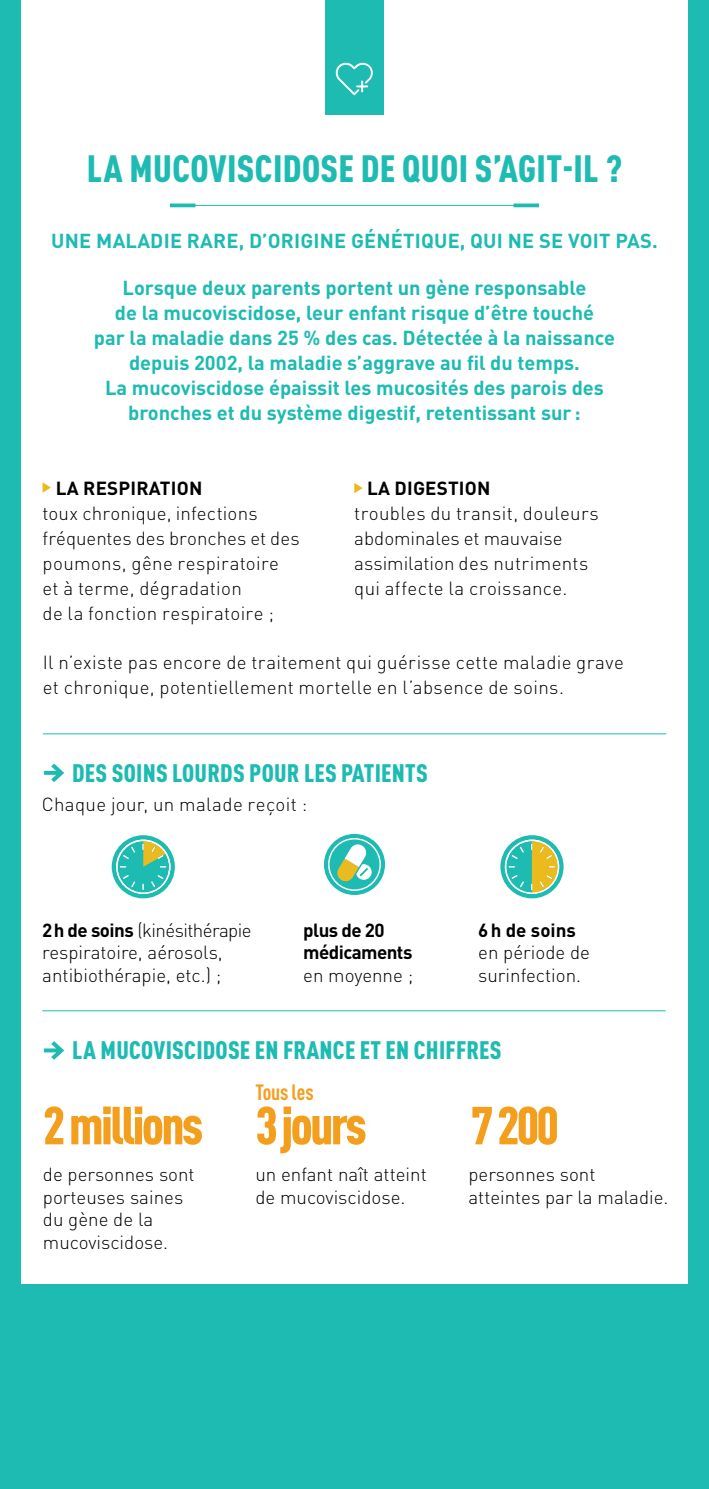
<style>
.page{position:relative;width:709px;height:1489px;background:#fff}
.page>*{position:absolute;margin:0;border:0;box-sizing:border-box;transform-origin:0 0}
.t1{font:900 condensed 52.5px "DINOT";letter-spacing:-.05em;color:#f49e1e}
.t2{font:900 condensed 37.5px "DINOT";letter-spacing:.01em;color:#1dbbb2}
.t3{font:900 condensed 25px "DINOT";letter-spacing:.01em;color:#1dbbb2}
.t4{font:700 condensed 21.75px "DINOT";letter-spacing:-.01em;color:#f49e1e}
.t5{font:700 20px/25px "DIN Pro";color:#1dbbb2;text-align:center}
.t6{font:300 18.75px/25px "DIN Pro";letter-spacing:.005em;color:#000}
.t7{font:700 18.75px "DIN Pro";color:#000}
.t8{font:700 18.75px/22.5px "DIN Pro";letter-spacing:-.03em;color:#000}
.s1{font-weight:700}
</style>
<div class="page">
<div style="left:0;top:0;width:709px;height:1488px;background:#1dbbb2"></div>
<hr style="left:708px;top:0;width:1px;height:1488px;background:#f49e1e">
<div style="left:21px;top:0;width:666px;height:1283px;background:#fff"></div>
<div style="left:325px;top:0;width:58px;height:115px;background:#1dbbb2"></div>
<hr style="left:176px;top:205px;width:354px;height:1px;background:#1dbbb2">
<svg style="left:170px;top:203px;width:25px;height:4px"></svg>
<svg style="left:513px;top:203px;width:26px;height:4px"></svg>
<svg style="left:335px;top:62px;width:38px;height:33px"></svg>
<svg style="left:354px;top:483px;width:9px;height:10px"></svg>
<svg style="left:43px;top:482px;width:8px;height:11px"></svg>
<svg style="left:500px;top:835px;width:63px;height:63px"></svg>
<svg style="left:324px;top:833px;width:61px;height:62px;background:#3cc4bc"></svg>
<svg style="left:337px;top:844px;width:34px;height:38px"></svg>
<div style="left:328px;top:838px;width:53px;height:52px;border:1px solid #fff;border-radius:50%"></div>
<svg style="left:44px;top:1041px;width:20px;height:18px"></svg>
<svg style="left:44px;top:763px;width:20px;height:19px"></svg>
<svg style="left:112px;top:835px;width:63px;height:63px"></svg>
<hr style="left:43px;top:733px;width:623px;height:1px;background:#1dbbb2">
<hr style="left:42px;top:1010px;width:623px;height:1px;background:#1dbbb2">
<h2 class="t2" style="left:87px;top:145px;width:537px">LA MUCOVISCIDOSE DE QUOI S’AGIT-IL ?</h2>
<p class="t5" style="left:51px;top:227px;width:608px">UNE MALADIE RARE, D’ORIGINE GÉNÉTIQUE, QUI NE SE VOIT PAS.</p>
<p class="t5" style="left:94px;top:275px;width:522px">Lorsque deux parents portent un gène responsable<br>de la mucoviscidose, leur enfant risque d’être touché<br>par la maladie dans 25 % des cas. Détectée à la naissance depuis 2002, la maladie s’aggrave au fil du temps.<br>La mucoviscidose épaissit les mucosités des parois des bronches et du système digestif, retentissant sur :</p>
<p class="t7" style="left:56px;top:475px;width:148px">LA RESPIRATION</p>
<p class="t6" style="left:43px;top:499px;width:258px">toux chronique, infections fréquentes des bronches et des poumons, gêne respiratoire et à terme, dégradation<br>de la fonction respiratoire ;</p>
<p class="t7" style="left:367px;top:475px;width:125px">LA DIGESTION</p>
<p class="t6" style="left:354px;top:500px;width:246px">troubles du transit, douleurs abdominales et mauvaise assimilation des nutriments qui affecte la croissance.</p>
<p class="t6" style="left:43px;top:649px;width:582px">Il n’existe pas encore de traitement qui guérisse cette maladie grave et chronique, potentiellement mortelle en l’absence de soins.</p>
<h3 class="t3" style="left:72px;top:757px;width:357px">DES SOINS LOURDS POUR LES PATIENTS</h3>
<p class="t6" style="left:42px;top:791px;width:267px">Chaque jour, un malade reçoit :</p>
<p class="t6" style="left:42px;top:917px;width:211px;line-height:22.5px"><span class="s1">2h de soins</span> (kinésithérapie respiratoire, aérosols, antibiothérapie, etc.) ;</p>
<p class="t7" style="left:478px;top:917px;width:99px">6h de soins</p>
<p class="t8" style="left:303px;top:917px;width:111px">plus de 20 médicaments</p>
<p class="t6" style="left:303px;top:961px;width:111px">en moyenne ;</p>
<p class="t6" style="left:478px;top:940px;width:113px;line-height:22.5px">en période de surinfection.</p>
<h3 class="t3" style="left:72px;top:1034px;width:431px">LA MUCOVISCIDOSE EN FRANCE ET EN CHIFFRES</h3>
<p class="t4" style="left:255px;top:1079px;width:60px">Tous les</p>
<h1 class="t1" style="left:43px;top:1092px;width:325px">2 millions 3 jours</h1>
<h1 class="t1" style="left:471px;top:1092px;width:89px">7 200</h1>
<p class="t6" style="left:43px;top:1162px;width:153px;line-height:22.5px">de personnes sont porteuses saines du gène de la mucoviscidose.</p>
<p class="t6" style="left:255px;top:1162px;width:173px;line-height:22.5px">un enfant naît atteint de mucoviscidose.</p>
<p class="t6" style="left:468px;top:1162px;width:202px;line-height:22.5px">personnes sont atteintes par la maladie.</p>
</div>
